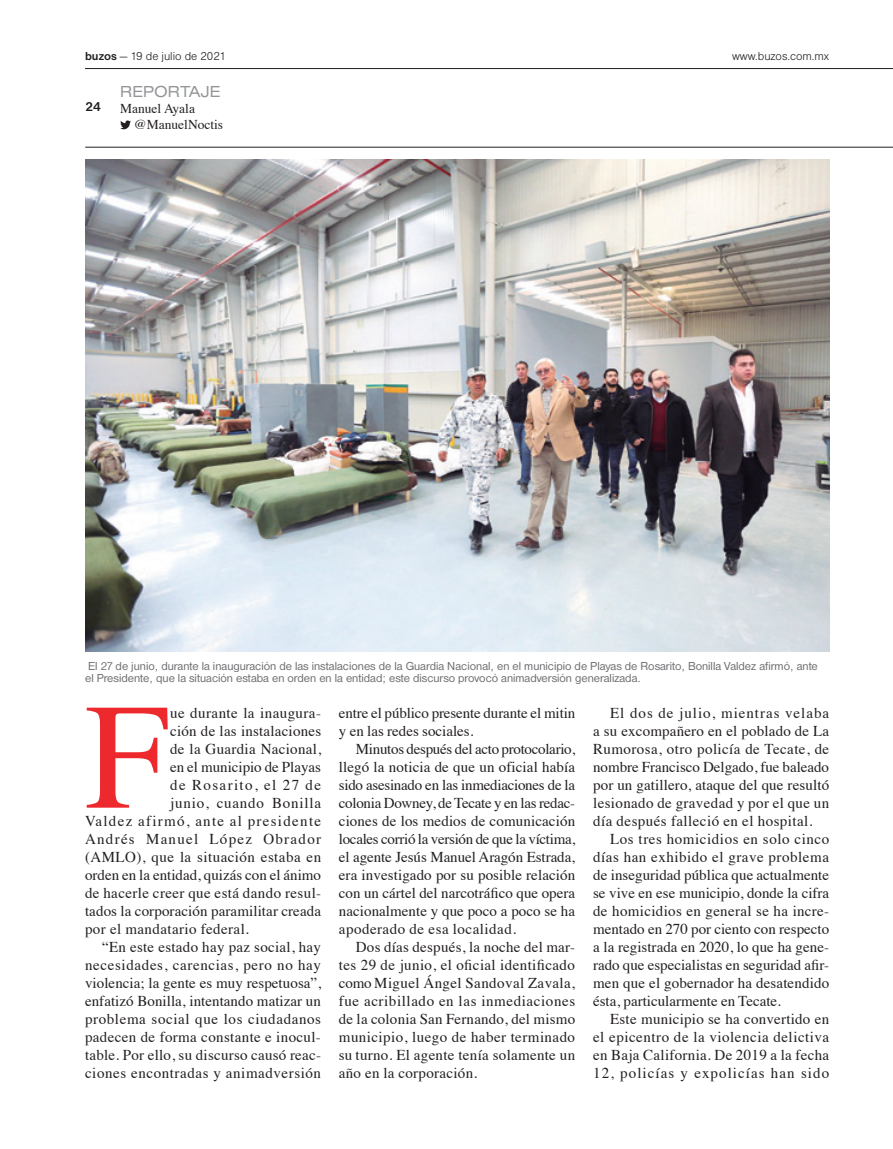
<style>
.page{position:relative;width:893px;height:1149px;background:#fff}
.page>*{position:absolute;margin:0;border:0;box-sizing:border-box;transform-origin:0 0}
.t1{font:151.05px "Times";color:#ee292e}
.t2{font:16.5px "Nimbus San D Regu Exte";color:#939598}
.t3{font:15px/18px "Times";letter-spacing:.02em;color:#231f20;text-align:justify}
.t4{font:15px "Times";letter-spacing:.04em;color:#231f20}
.t5{font:15px/18px "Times";letter-spacing:-.01em;color:#231f20}
.t6{font:15px "Times";color:#231f20}
.t7{font:15px "Times";letter-spacing:.09em;color:#231f20}
.t8{font:15px "Times";letter-spacing:.045em;color:#231f20}
.t9{font:15px "Times";letter-spacing:.085em;color:#231f20}
.t10{font:15px "Times";letter-spacing:.055em;color:#231f20}
.t11{font:13.5px/16.2px "Times";color:#231f20}
.t12{font:700 13.5px "Nimbus Sans DOT";color:#231f20}
.t13{font:12px/12px "Nimbus San D";color:#6c6d70}
.t14{font:12px "Nimbus Sans DOT Ligh";color:#231f20}
.s1{font-family:"Nimbus Sans DOT";font-weight:700}
</style>
<div class="page">
<svg style="left:120px;top:120px;width:11px;height:9px"></svg>
<hr style="left:85px;top:68px;width:808px;height:1px;background:#231f20">
<hr style="left:85px;top:147px;width:808px;height:1px;background:#231f20">
<img style="left:85px;top:159px;width:744px;height:492px">
<p class="t14" style="left:85px;top:50px;width:142px"><span class="s1">buzos</span> — 19 de julio de 2021</p>
<p class="t14" style="left:732px;top:50px;width:99px">www.buzos.com.mx</p>
<p class="t12" style="left:85px;top:99px;width:18px">24</p>
<p class="t2" style="left:120px;top:82px;width:102px">REPORTAJE</p>
<p class="t11" style="left:134px;top:99px;width:90px;text-indent:-14px">Manuel Ayala @ManuelNoctis</p>
<p class="t13" style="left:85px;top:659px;width:734px">El 27 de junio, durante la inauguración de las instalaciones de la Guardia Nacional, en el municipio de Playas de Rosarito, Bonilla Valdez afirmó, ante el Presidente, que la situación estaba en orden en la entidad; este discurso provocó animadversión generalizada.</p>
<h1 class="t1" style="left:85px;top:615px;width:85px">F</h1>
<p class="t3" style="left:170px;top:702px;width:152px">ue durante la inaugura-</p>
<p class="t3" style="left:170px;top:720px;width:152px">ción de las instalaciones</p>
<p class="t3" style="left:170px;top:738px;width:152px">de la Guardia Nacional,</p>
<p class="t6" style="left:170px;top:752px;width:152px">en el municipio de Playas</p>
<p class="t7" style="left:170px;top:770px;width:152px">de Rosarito, el 27 de</p>
<p class="t10" style="left:170px;top:788px;width:152px">junio, cuando Bonilla</p>
<p class="t7" style="left:85px;top:806px;width:238px">Valdez afirmó, ante al presidente</p>
<p class="t9" style="left:85px;top:824px;width:238px">Andrés Manuel López Obrador</p>
<p class="t3" style="left:85px;top:846px;width:238px">(AMLO), que la situación estaba en</p>
<p class="t6" style="left:85px;top:860px;width:238px">orden en la entidad, quizás con el ánimo</p>
<p class="t3" style="left:85px;top:882px;width:238px">de hacerle creer que está dando resul-</p>
<p class="t3" style="left:85px;top:900px;width:238px">tados la corporación paramilitar creada</p>
<p class="t3" style="left:85px;top:918px;width:165px">por el mandatario federal.</p>
<p class="t3" style="left:102px;top:936px;width:221px">“En este estado hay paz social, hay</p>
<p class="t8" style="left:85px;top:950px;width:238px">necesidades, carencias, pero no hay</p>
<p class="t3" style="left:85px;top:972px;width:238px">violencia; la gente es muy respetuosa”,</p>
<p class="t3" style="left:85px;top:990px;width:237px">enfatizó Bonilla, intentando matizar un</p>
<p class="t4" style="left:85px;top:1004px;width:238px">problema social que los ciudadanos</p>
<p class="t3" style="left:85px;top:1026px;width:237px">padecen de forma constante e inocul-</p>
<p class="t3" style="left:85px;top:1044px;width:237px">table. Por ello, su discurso causó reac-</p>
<p class="t4" style="left:85px;top:1058px;width:238px">ciones encontradas y animadversión</p>
<p class="t5" style="left:339px;top:702px;width:238px">entre el público presente durante el mitin y en las redes sociales.</p>
<p class="t3" style="left:339px;top:738px;width:238px;text-indent:17px">Minutos después del acto protocolario, llegó la noticia de que un oficial había sido asesinado en las inmediaciones de la colonia Downey, de Tecate y en las redac&shy;ciones de los medios de comunicación locales corrió la versión de que la víctima, el agente Jesús Manuel Aragón Estrada, era investigado por su posible relación con un cártel del narcotráfico que opera nacionalmente y que poco a poco se ha apoderado de esa localidad.</p>
<p class="t3" style="left:339px;top:936px;width:238px;text-indent:17px">Dos días después, la noche del mar&shy;tes 29 de junio, el oficial identificado como Miguel Ángel Sandoval Zavala, fue acribillado en las inmediaciones de la colonia San Fernando, del mismo municipio, luego de haber terminado su turno. El agente tenía solamente un año en la corporación.</p>
<p class="t3" style="left:593px;top:702px;width:238px;text-indent:17px">El dos de julio, mientras velaba a su excompañero en el poblado de La Rumorosa, otro policía de Tecate, de nombre Francisco Delgado, fue baleado por un gatillero, ataque del que resultó lesionado de gravedad y por el que un día después falleció en el hospital.</p>
<p class="t3" style="left:593px;top:828px;width:238px;text-indent:17px">Los tres homicidios en solo cinco días han exhibido el grave problema de inseguridad pública que actualmente se vive en ese municipio, donde la cifra de homicidios en general se ha incre&shy;mentado en 270 por ciento con respecto a la registrada en 2020, lo que ha gene&shy;rado que especialistas en seguridad afir&shy;men que el gobernador ha desatendido ésta, particularmente en Tecate.</p>
<p class="t3" style="left:593px;top:1008px;width:238px;text-indent:17px">Este municipio se ha convertido en el epicentro de la violencia delictiva en Baja California. De 2019 a la fecha 12, policías y expolicías han sido</p>
</div>
